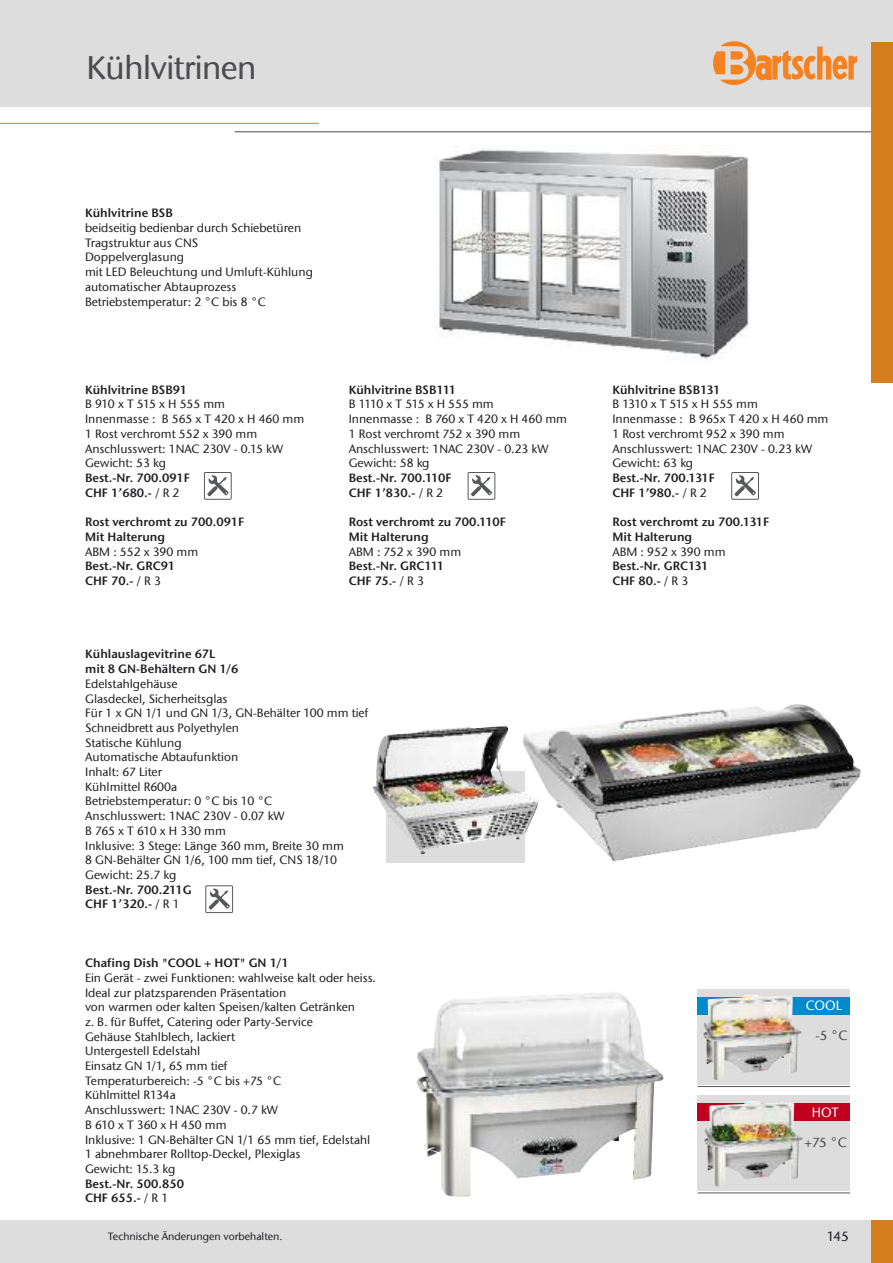
<style>
.page{position:relative;width:893px;height:1263px;background:#fff}
.page>*{position:absolute;margin:0;border:0;box-sizing:border-box;transform-origin:0 0}
.t1{font:500 33px "ITC Stone Sans Com";letter-spacing:-.025em;color:#4c4b4e}
.t2{font:500 13.5px "ITC Stone Sans Com";color:#201e21}
.t3{font:500 13.35px "ITC Stone Sans Com";color:#4c4b4e}
.t4{font:500 13.35px "ITC Stone Sans Com";color:#fff}
.t5{font:500 12px/14.7px "ITC Stone Sans Com";color:#201e21}
.t6{font:12px/14.7px "ITC Stone Sans Com Semi";color:#201e21}
.t7{font:500 10.5px "ITC Stone Sans Com";color:#201e21}
.s1{font-family:"ITC Stone Sans Com";font-weight:500}
</style>
<div class="page">
<hr style="left:0;top:123px;width:319px;height:1px;background:#d57e1d">
<hr style="left:235px;top:131px;width:658px;height:1px;background:#4c4b4e">
<div style="left:0;top:0;width:893px;height:106px;background:#deddde"></div>
<div style="left:872px;top:43px;width:21px;height:340px;background:#d57e1d"></div>
<div style="left:0;top:1220px;width:893px;height:43px;background:#deddde"></div>
<div style="left:872px;top:1220px;width:21px;height:43px;background:#d57e1d"></div>
<svg style="left:713px;top:41px;width:144px;height:44px"></svg>
<img style="left:416px;top:992px;width:247px;height:205px">
<div style="left:698px;top:1095px;width:152px;height:96px;background:#deddde"></div>
<hr style="left:698px;top:1192px;width:152px;height:1px;background:#58595b">
<div style="left:698px;top:1104px;width:152px;height:17px;background:#c1001f"></div>
<img style="left:703px;top:1101px;width:100px;height:86px">
<div style="left:698px;top:989px;width:152px;height:95px;background:#deddde"></div>
<div style="left:698px;top:997px;width:152px;height:17px;background:#008acc"></div>
<img style="left:702px;top:994px;width:99px;height:86px">
<hr style="left:698px;top:1086px;width:152px;height:1px;background:#58595b">
<div style="left:386px;top:771px;width:139px;height:92px;background:#deddde"></div>
<img style="left:373px;top:725px;width:149px;height:129px">
<img style="left:522px;top:704px;width:339px;height:157px">
<img style="left:437px;top:149px;width:312px;height:211px">
<svg style="left:208px;top:888px;width:22px;height:22px"></svg>
<div style="left:206px;top:885px;width:27px;height:28px;border:1px solid #57585a"></div>
<svg style="left:207px;top:475px;width:22px;height:22px"></svg>
<div style="left:204px;top:472px;width:27px;height:27px;border:1px solid #57585a"></div>
<svg style="left:471px;top:475px;width:22px;height:22px"></svg>
<div style="left:468px;top:472px;width:27px;height:27px;border:1px solid #57585a"></div>
<svg style="left:734px;top:475px;width:22px;height:22px"></svg>
<div style="left:731px;top:472px;width:28px;height:27px;border:1px solid #57585a"></div>
<h1 class="t1" style="left:87px;top:48px;width:172px">Kühlvitrinen</h1>
<p class="t6" style="left:85px;top:206px;width:89px">Kühlvitrine BSB</p>
<p class="t5" style="left:85px;top:221px;width:229px">beidseitig bedienbar durch Schiebetüren<br>Tragstruktur aus CNS<br>Doppelverglasung<br>mit LED Beleuchtung und Umluft-Kühlung automatischer Abtauprozess<br>Betriebstemperatur: 2 °C bis 8 °C</p>
<p class="t6" style="left:85px;top:382px;width:104px">Kühlvitrine BSB91</p>
<p class="t5" style="left:85px;top:397px;width:221px">B910xT515xH555mm<br>Innenmasse : B 565 x T 420 x H 460 mm<br>1 Rost verchromt 552 x 390 mm<br>Anschlusswert: 1NAC 230V - 0.15 kW<br>Gewicht: 53 kg</p>
<p class="t6" style="left:85px;top:470px;width:106px">Best.-Nr. 700.091F<br>CHF 1’680.- <span class="s1">/ R 2</span></p>
<p class="t6" style="left:85px;top:515px;width:161px">Rost verchromt zu 700.091F<br>Mit Halterung</p>
<p class="t5" style="left:85px;top:544px;width:115px">ABM : 552 x 390 mm</p>
<p class="t6" style="left:85px;top:559px;width:92px">Best.-Nr. GRC91<br>CHF 70.- <span class="s1">/ R 3</span></p>
<p class="t6" style="left:349px;top:382px;width:109px">Kühlvitrine BSB111</p>
<p class="t5" style="left:349px;top:397px;width:220px">B 1110 x T 515 x H 555 mm<br>Innenmasse : B 760 x T 420 x H 460 mm<br>1 Rost verchromt 752 x 390 mm<br>Anschlusswert: 1NAC 230V - 0.23 kW<br>Gewicht: 58 kg</p>
<p class="t6" style="left:349px;top:470px;width:104px">Best.-Nr. 700.110F<br>CHF 1’830.- <span class="s1">/ R 2</span></p>
<p class="t6" style="left:349px;top:515px;width:159px">Rost verchromt zu 700.110F<br>Mit Halterung</p>
<p class="t5" style="left:349px;top:544px;width:114px">ABM : 752 x 390 mm</p>
<p class="t6" style="left:349px;top:559px;width:97px">Best.-Nr. GRC111<br>CHF 75.- <span class="s1">/ R 3</span></p>
<p class="t6" style="left:85px;top:647px;width:155px">Kühlauslagevitrine 67L<br>mit 8 GN-Behältern GN 1/6</p>
<p class="t5" style="left:85px;top:676px;width:285px">Edelstahlgehäuse<br>Glasdeckel, Sicherheitsglas<br>Für 1 x GN 1/1 und GN 1/3, GN-Behälter 100 mm tief<br>Schneidbrett aus Polyethylen<br>Statische Kühlung<br>Automatische Abtaufunktion<br>Inhalt: 67 Liter<br>Kühlmittel R600a<br>Betriebstemperatur: 0 °C bis 10 °C<br>Anschlusswert: 1NAC 230V - 0.07 kW<br>B765xT610xH330mm<br>Inklusive: 3 Stege: Länge 360 mm, Breite 30 mm<br>8 GN-Behälter GN 1/6, 100 mm tief, CNS 18/10<br>Gewicht: 25.7 kg</p>
<p class="t6" style="left:85px;top:882px;width:108px">Best.-Nr. 700.211G<br>CHF 1’320.- <span class="s1">/ R 1</span></p>
<p class="t6" style="left:85px;top:956px;width:205px">Chafing Dish "COOL + HOT" GN 1/1</p>
<p class="t5" style="left:85px;top:970px;width:292px">Ein Gerät - zwei Funktionen: wahlweise kalt oder heiss.<br>Ideal zur platzsparenden Präsentation<br>von warmen oder kalten Speisen/kalten Getränken<br>z. B. für Buffet, Catering oder Party-Service<br>Gehäuse Stahlblech, lackiert<br>Untergestell Edelstahl<br>Einsatz GN 1/1, 65 mm tief<br>Temperaturbereich: -5 °C bis +75 °C<br>Kühlmittel R134a<br>Anschlusswert: 1NAC 230V - 0.7 kW B610xT360xH450mm<br>Inklusive: 1 GN-Behälter GN 1/1 65 mm tief, Edelstahl 1 abnehmbarer Rolltop-Deckel, Plexiglas<br>Gewicht: 15.3 kg</p>
<p class="t6" style="left:85px;top:1176px;width:101px">Best.-Nr. 500.850<br>CHF 655.- <span class="s1">/ R 1</span></p>
<p class="t7" style="left:108px;top:1230px;width:176px">Technische Änderungen vorbehalten.</p>
<p class="t6" style="left:612px;top:382px;width:110px">Kühlvitrine BSB131</p>
<p class="t5" style="left:612px;top:397px;width:218px">B 1310 x T 515 x H 555 mm<br>Innenmasse : B 965x T 420 x H 460 mm<br>1 Rost verchromt 952 x 390 mm<br>Anschlusswert: 1NAC 230V - 0.23 kW<br>Gewicht: 63 kg</p>
<p class="t6" style="left:612px;top:470px;width:104px">Best.-Nr. 700.131F<br>CHF 1’980.- <span class="s1">/ R 2</span></p>
<p class="t6" style="left:612px;top:515px;width:158px">Rost verchromt zu 700.131F<br>Mit Halterung</p>
<p class="t5" style="left:612px;top:544px;width:115px">ABM : 952 x 390 mm</p>
<p class="t6" style="left:612px;top:559px;width:98px">Best.-Nr. GRC131<br>CHF 80.- <span class="s1">/ R 3</span></p>
<p class="t4" style="left:806px;top:997px;width:38px">COOL</p>
<p class="t3" style="left:815px;top:1027px;width:34px">-5 °C</p>
<p class="t4" style="left:812px;top:1104px;width:29px">HOT</p>
<p class="t3" style="left:804px;top:1134px;width:44px">+75 °C</p>
<p class="t2" style="left:827px;top:1228px;width:24px">145</p>
</div>
